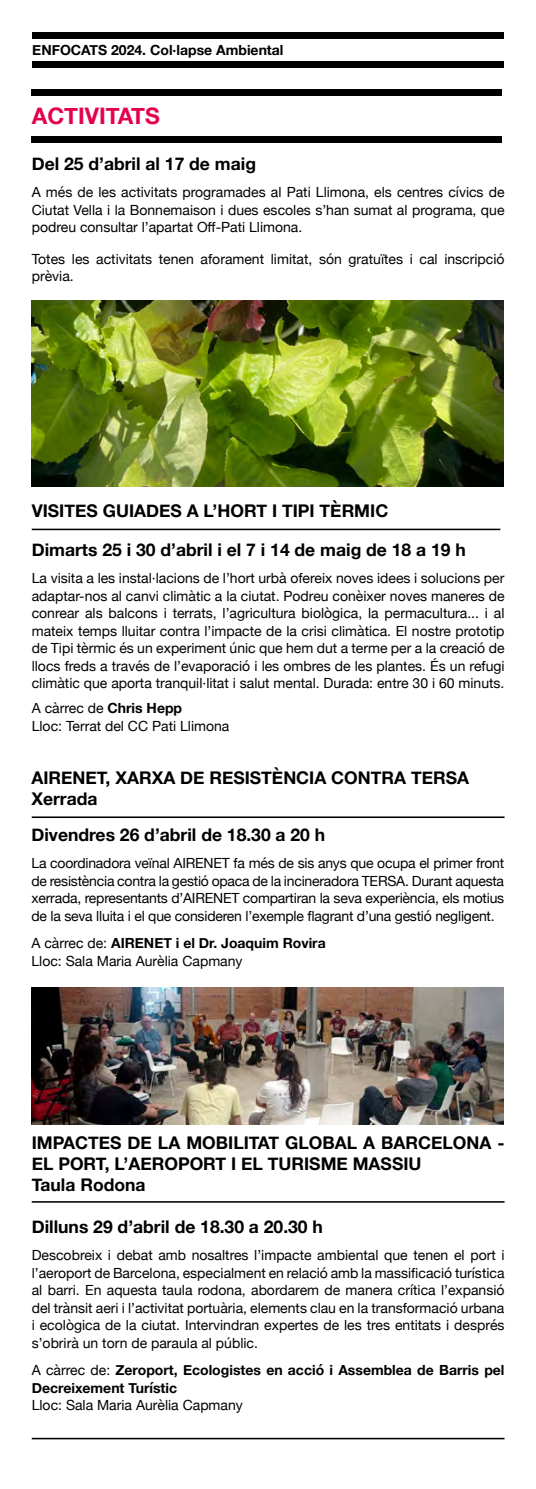
<style>
.page{position:relative;width:536px;height:1489px;background:#fff}
.page>*{position:absolute;margin:0;border:0;box-sizing:border-box;transform-origin:0 0}
.texto_pequeño{font:700 22.75px "Helvetica Neue";color:#e5004e}
.texto_pequeño-2{font:700 17.5px/21px "Helvetica Neue";color:#000}
.t1{font:14px/17.5px "Helvetica Neue";color:#000;text-align:justify}
.t2{font:700 14px/17.5px "Helvetica Neue";color:#000}
.s1{font-weight:700}
.s2{font-weight:400}
</style>
<div class="page">
<div style="left:32px;top:32px;width:472px;height:7px;background:#000"></div>
<div style="left:32px;top:61px;width:472px;height:7px;background:#000"></div>
<div style="left:32px;top:89px;width:470px;height:7px;background:#000"></div>
<div style="left:32px;top:136px;width:470px;height:7px;background:#000"></div>
<hr style="left:32px;top:528px;width:468px;height:2px;background:#000">
<img style="left:32px;top:300px;width:471px;height:186px">
<img style="left:32px;top:987px;width:471px;height:137px">
<hr style="left:32px;top:1200px;width:472px;height:2px;background:#000">
<hr style="left:32px;top:816px;width:472px;height:2px;background:#000">
<hr style="left:32px;top:1437px;width:472px;height:2px;background:#000">
<p class="t2" style="left:32px;top:42px;width:253px">ENFOCATS 2024. Col·lapse Ambiental</p>
<p class="texto_pequeño" style="left:32px;top:98px;width:130px">ACTIVITATS</p>
<p class="texto_pequeño-2" style="left:32px;top:154px;width:226px">Del 25 d’abril al 17 de maig</p>
<p class="t1" style="left:32px;top:184px;width:474px">A més de les activitats programades al Pati Llimona, els centres cívics de Ciutat Vella i la Bonnemaison i dues escoles s’han sumat al programa, que podreu consultar l’apartat Off-Pati Llimona.</p>
<p class="t1" style="left:32px;top:251px;width:474px">Totes les activitats tenen aforament limitat, són gratuïtes i cal inscripció prèvia.</p>
<p class="texto_pequeño-2" style="left:32px;top:501px;width:358px">VISITES GUIADES A L’HORT I TIPI TÈRMIC</p>
<p class="texto_pequeño-2" style="left:32px;top:539px;width:435px">Dimarts 25 i 30 d’abril i el 7 i 14 de maig de 18 a 19 h</p>
<p class="t1" style="left:32px;top:570px;width:474px">La visita a les instal·lacions de l’hort urbà ofereix noves idees i solucions per adaptar-nos al canvi climàtic a la ciutat. Podreu conèixer noves maneres de conrear als balcons i terrats, l’agricultura biològica, la permacultura... i al mateix temps lluitar contra l’impacte de la crisi climàtica. El nostre prototip de Tipi tèrmic és un experiment únic que hem dut a terme per a la creació de llocs freds a través de l’evaporació i les ombres de les plantes. És un refugi climàtic que aporta tranquil·litat i salut mental. Durada: entre 30 i 60 minuts.</p>
<p class="t1" style="left:32px;top:700px;width:152px">A càrrec de <span class="s1">Chris Hepp</span></p>
<p class="t1" style="left:32px;top:718px;width:199px">Lloc: Terrat del CC Pati Llimona</p>
<p class="texto_pequeño-2" style="left:31px;top:767px;width:439px">AIRENET, XARXA DE RESISTÈNCIA CONTRA TERSA</p>
<p class="texto_pequeño-2" style="left:31px;top:788px;width:68px">Xerrada</p>
<p class="texto_pequeño-2" style="left:31px;top:824px;width:295px">Divendres 26 d’abril de 18.30 a 20 h</p>
<p class="t1" style="left:31px;top:855px;width:474px">La coordinadora veïnal AIRENET fa més de sis anys que ocupa el primer front de resistència contra la gestió opaca de la incineradora TERSA. Durant aquesta xerrada, representants d’AIRENET compartiran la seva experiència, els motius de la seva lluita i el que consideren l’exemple flagrant d’una gestió negligent.</p>
<p class="t2" style="left:31px;top:934px;width:296px"><span class="s2">A càrrec de:</span> AIRENET i el Dr. Joaquim Rovira</p>
<p class="t1" style="left:31px;top:952px;width:213px">Lloc: Sala Maria Aurèlia Capmany</p>
<p class="texto_pequeño-2" style="left:32px;top:1132px;width:474px">IMPACTES DE LA MOBILITAT GLOBAL A BARCELONA -<br>EL PORT, L’AEROPORT I EL TURISME MASSIU</p>
<p class="texto_pequeño-2" style="left:32px;top:1174px;width:115px">Taula Rodona</p>
<p class="texto_pequeño-2" style="left:32px;top:1216px;width:293px">Dilluns 29 d’abril de 18.30 a 20.30 h</p>
<p class="t1" style="left:32px;top:1247px;width:474px">Descobreix i debat amb nosaltres l’impacte ambiental que tenen el port i l’aeroport de Barcelona, especialment en relació amb la massificació turística al barri. En aquesta taula rodona, abordarem de manera crítica l’expansió del trànsit aeri i l’activitat portuària, elements clau en la transformació urbana i ecològica de la ciutat. Intervindran expertes de les tres entitats i després s’obrirà un torn de paraula al públic.</p>
<p class="t2" style="left:32px;top:1361px;width:474px"><span class="s2">A càrrec de:</span> Zeroport, Ecologistes en acció i Assemblea de Barris pel<br>Decreixement Turístic</p>
<p class="t1" style="left:32px;top:1397px;width:213px">Lloc: Sala Maria Aurèlia Capmany</p>
</div>
